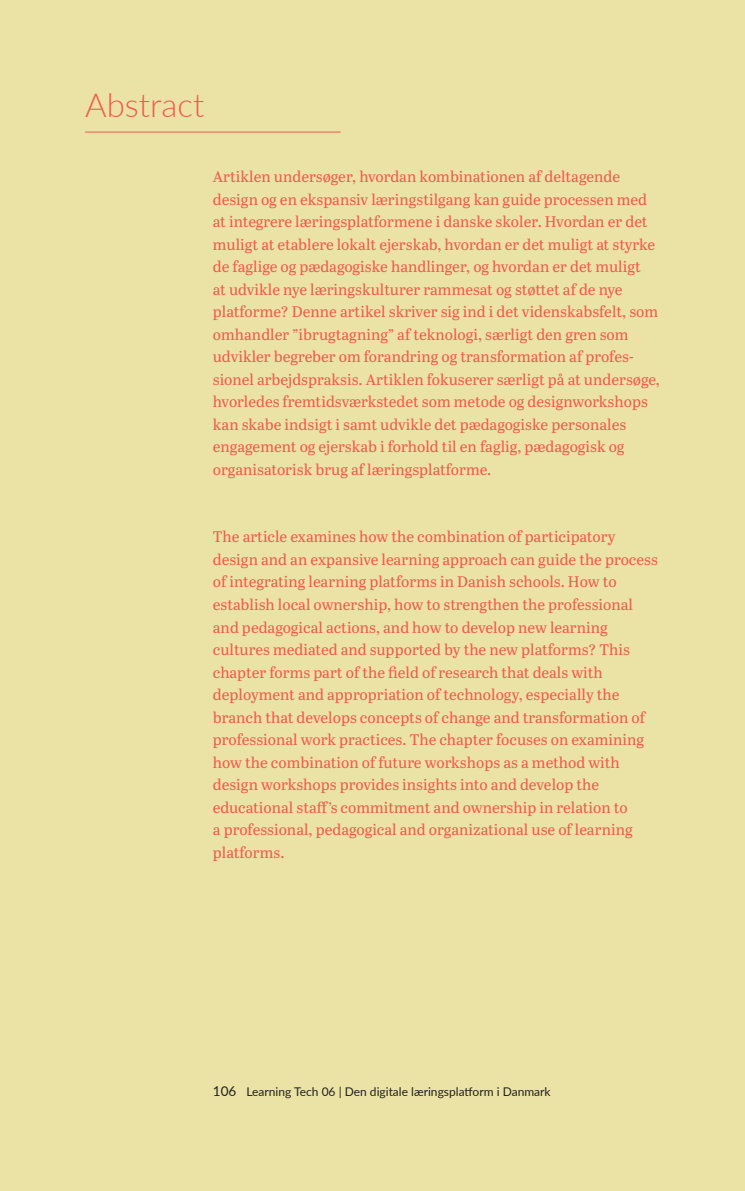
<style>
.page{position:relative;width:745px;height:1191px;background:#fff}
.page>*{position:absolute;margin:0;border:0;box-sizing:border-box;transform-origin:0 0}
._2_ml_rubrik{font:300 33px "Lato";color:#f15c4b}
.Abstract_Dk{font:15.3px/22.5px "Abril Text";color:#f15c4b}
.Abstract_UK{font:15.3px/22.5px "Abril Text";color:#f15c4b}
._2_ml_rubrik-2{font:12px "Lato";color:#231f20}
.s1{font-size:13.5px}
</style>
<div class="page">
<div style="left:0;top:0;width:744px;height:1191px;background:#eae3a5"></div>
<hr style="left:85px;top:132px;width:255px;height:1px;background:#f15c4b">
<p class="_2_ml_rubrik" style="left:85px;top:82px;width:121px">Abstract</p>
<p class="Abstract_Dk" style="left:213px;top:165px;width:448px">Artiklen undersøger, hvordan kombinationen af deltagende design og en ekspansiv læringstilgang kan guide processen med at integrere læringsplatformene i danske skoler. Hvordan er det muligt at etablere lokalt ejerskab, hvordan er det muligt at styrke de faglige og pædagogiske handlinger, og hvordan er det muligt<br>at udvikle nye læringskulturer rammesat og støttet af de nye platforme? Denne artikel skriver sig ind i det videnskabsfelt, som omhandler ”ibrugtagning” af teknologi, særligt den gren som udvikler begreber om forandring og transformation af profes&shy;sionel arbejdspraksis. Artiklen fokuserer særligt på at undersøge, hvorledes fremtidsværkstedet som metode og designworkshops kan skabe indsigt i samt udvikle det pædagogiske personales engagement og ejerskab i forhold til en faglig, pædagogisk og organisatorisk brug af læringsplatforme.</p>
<p class="Abstract_UK" style="left:213px;top:525px;width:446px">The article examines how the combination of participatory design and an expansive learning approach can guide the process of integrating learning platforms in Danish schools. How to establish local ownership, how to strengthen the professional and pedagogical actions, and how to develop new learning cultures mediated and supported by the new platforms? This chapter forms part of the field of research that deals with deployment and appropriation of technology, especially the branch that develops concepts of change and transformation of professional work practices. The chapter focuses on examining how the combination of future workshops as a method with design workshops provides insights into and develop the educational staff’s commitment and ownership in relation to<br>a professional, pedagogical and organizational use of learning platforms.</p>
<p class="_2_ml_rubrik-2" style="left:213px;top:1083px;width:339px"><span class="s1">106</span> Learning Tech 06 | Den digitale læringsplatform i Danmark</p>
</div>
